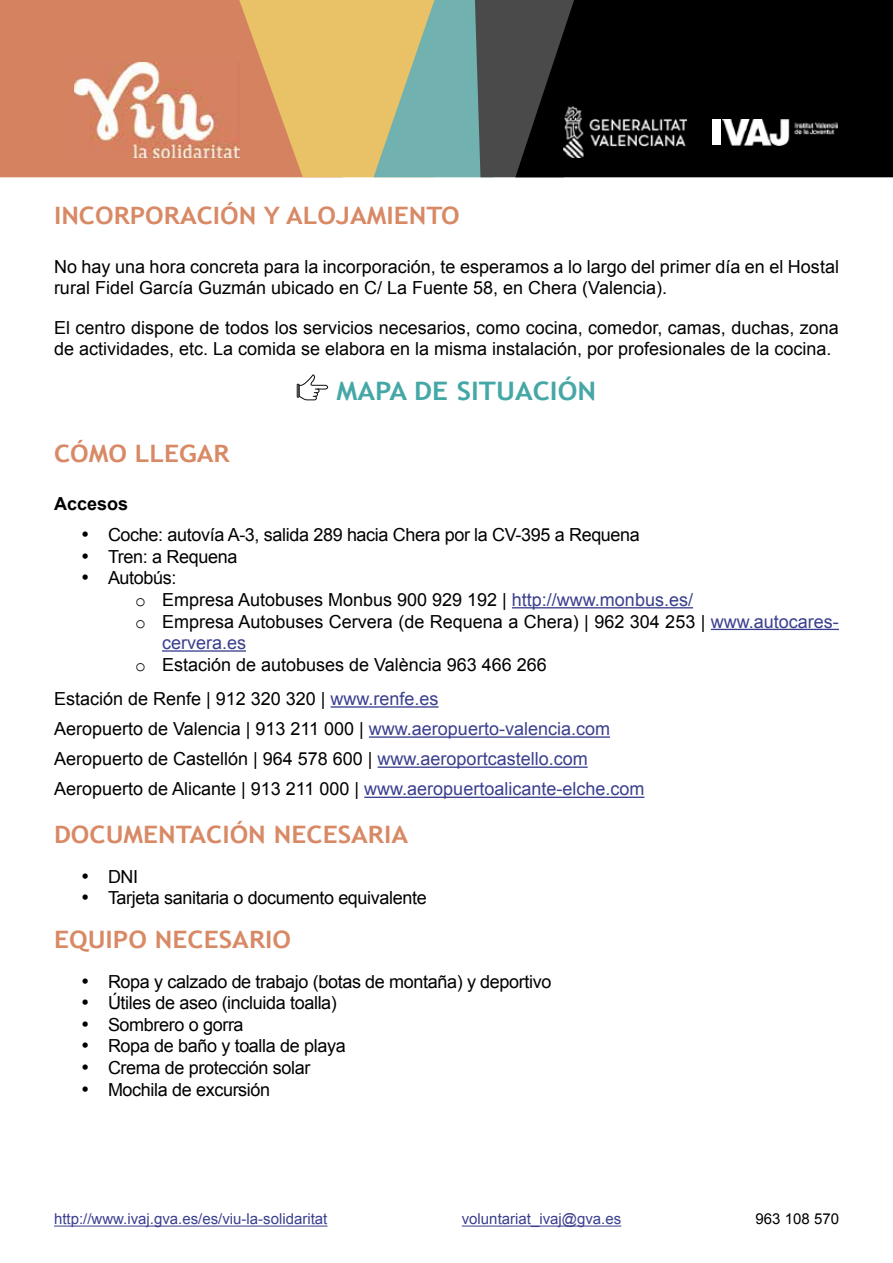
<style>
.page{position:relative;width:893px;height:1263px;background:#fff}
.page>*{position:absolute;margin:0;border:0;box-sizing:border-box;transform-origin:0 0}
.t1{font:700 25.5px "Trebuchet MS";color:#45a7a6;scale:1.1 1}
.t2{font:700 24px "Trebuchet MS";color:#d88965;scale:1.1 1}
.t3{font:18px/30.2px "Arial";color:#000}
.t4{font:18px "Arial";letter-spacing:-.02em;color:#000}
.t5{font:18px "Arial";color:#3a3f8e}
.t6{font:700 18px "Arial";color:#000}
.t7{font:15px "Arial";color:#3a3f8e}
.t8{font:15px "Arial";color:#000}
.s1{font-family:"Courier New"}
.s2{color:#3a3f8e}
</style>
<div class="page">
<div style="left:0;top:0;width:239px;height:177px;background:#d58261"></div>
<svg style="left:239px;top:0;width:236px;height:177px;background:#c2b37b"></svg>
<svg style="left:475px;top:0;width:40px;height:177px;background:#4c5050"></svg>
<svg style="left:515px;top:0;width:378px;height:177px;background:#080808"></svg>
<img style="left:74px;top:63px;width:165px;height:94px">
<img style="left:563px;top:107px;width:124px;height:51px">
<div style="left:712px;top:119px;width:9px;height:26px;background:#fff"></div>
<img style="left:723px;top:119px;width:115px;height:26px">
<hr style="left:54px;top:1226px;width:273px;height:1px;background:#3a3f8e">
<hr style="left:462px;top:1226px;width:159px;height:1px;background:#3a3f8e">
<hr style="left:512px;top:607px;width:181px;height:1px;background:#3a3f8e">
<hr style="left:711px;top:629px;width:128px;height:1px;background:#3a3f8e">
<hr style="left:162px;top:650px;width:84px;height:2px;background:#3a3f8e">
<hr style="left:331px;top:706px;width:108px;height:2px;background:#3a3f8e">
<hr style="left:369px;top:736px;width:241px;height:2px;background:#3a3f8e">
<hr style="left:378px;top:766px;width:210px;height:2px;background:#3a3f8e">
<hr style="left:364px;top:797px;width:280px;height:1px;background:#3a3f8e">
<svg style="left:297px;top:374px;width:31px;height:26px"></svg>
<h2 class="t2" style="left:54px;top:200px;width:370px">INCORPORACIÓN Y ALOJAMIENTO</h2>
<p class="t3" style="left:54px;top:256px;width:786px;line-height:21.6px">No hay una hora concreta para la incorporación, te esperamos a lo largo del primer día en el Hostal rural Fidel García Guzmán ubicado en C/ La Fuente 58, en Chera (Valencia).</p>
<p class="t3" style="left:54px;top:317px;width:786px;line-height:21.6px">El centro dispone de todos los servicios necesarios, como cocina, comedor, camas, duchas, zona de actividades, etc. La comida se elabora en la misma instalación, por profesionales de la cocina.</p>
<h1 class="t1" style="left:337px;top:375px;width:237px">MAPA DE SITUACIÓN</h1>
<h2 class="t2" style="left:54px;top:438px;width:161px">CÓMO LLEGAR</h2>
<p class="t6" style="left:54px;top:492px;width:76px">Accesos</p>
<p class="t4" style="left:81px;top:523px;width:560px">• Coche: autovía A-3, salida 289 hacia Chera por la CV-395 a Requena</p>
<p class="t4" style="left:81px;top:545px;width:158px">• Tren: a Requena</p>
<p class="t4" style="left:81px;top:566px;width:97px">• Autobús:</p>
<p class="t3" style="left:135px;top:585px;width:559px"><span class="s1">o</span> Empresa Autobuses Monbus 900 929 192 | <span class="s2">http://www.monbus.es/</span></p>
<p class="t3" style="left:135px;top:606px;width:705px"><span class="s1">o</span> Empresa Autobuses Cervera (de Requena a Chera) | 962 304 253 | <span class="s2">www.autocares-</span></p>
<p class="t5" style="left:162px;top:631px;width:86px">cervera.es</p>
<p class="t3" style="left:135px;top:649px;width:413px"><span class="s1">o</span> Estación de autobuses de València 963 466 266</p>
<p class="t3" style="left:54px;top:684px;width:592px">Estación de Renfe | 912 320 320 | <span class="s2">www.renfe.es<br></span>Aeropuerto de Valencia | 913 211 000 | <span class="s2">www.aeropuerto-valencia.com </span>Aeropuerto de Castellón | 964 578 600 | <span class="s2">www.aeroportcastello.com </span>Aeropuerto de Alicante | 913 211 000 | <span class="s2">www.aeropuertoalicante-elche.com</span></p>
<h2 class="t2" style="left:54px;top:820px;width:323px">DOCUMENTACIÓN NECESARIA</h2>
<p class="t3" style="left:81px;top:861px;width:59px">• DNI</p>
<p class="t4" style="left:81px;top:886px;width:347px">• Tarjeta sanitaria o documento equivalente</p>
<h2 class="t2" style="left:54px;top:924px;width:217px">EQUIPO NECESARIO</h2>
<p class="t4" style="left:81px;top:969px;width:472px">• Ropa y calzado de trabajo (botas de montaña) y deportivo</p>
<p class="t4" style="left:81px;top:991px;width:257px">• Útiles de aseo (incluida toalla)</p>
<p class="t4" style="left:81px;top:1012px;width:164px">• Sombrero o gorra</p>
<p class="t4" style="left:81px;top:1034px;width:266px">• Ropa de baño y toalla de playa</p>
<p class="t4" style="left:81px;top:1056px;width:231px">• Crema de protección solar</p>
<p class="t4" style="left:81px;top:1077px;width:191px">• Mochila de excursión</p>
<p class="t7" style="left:54px;top:1209px;width:275px">http://www.ivaj.gva.es/es/viu-la-solidaritat</p>
<p class="t7" style="left:462px;top:1209px;width:161px">voluntariat_ivaj@gva.es</p>
<p class="t8" style="left:756px;top:1209px;width:85px">963 108 570</p>
</div>
